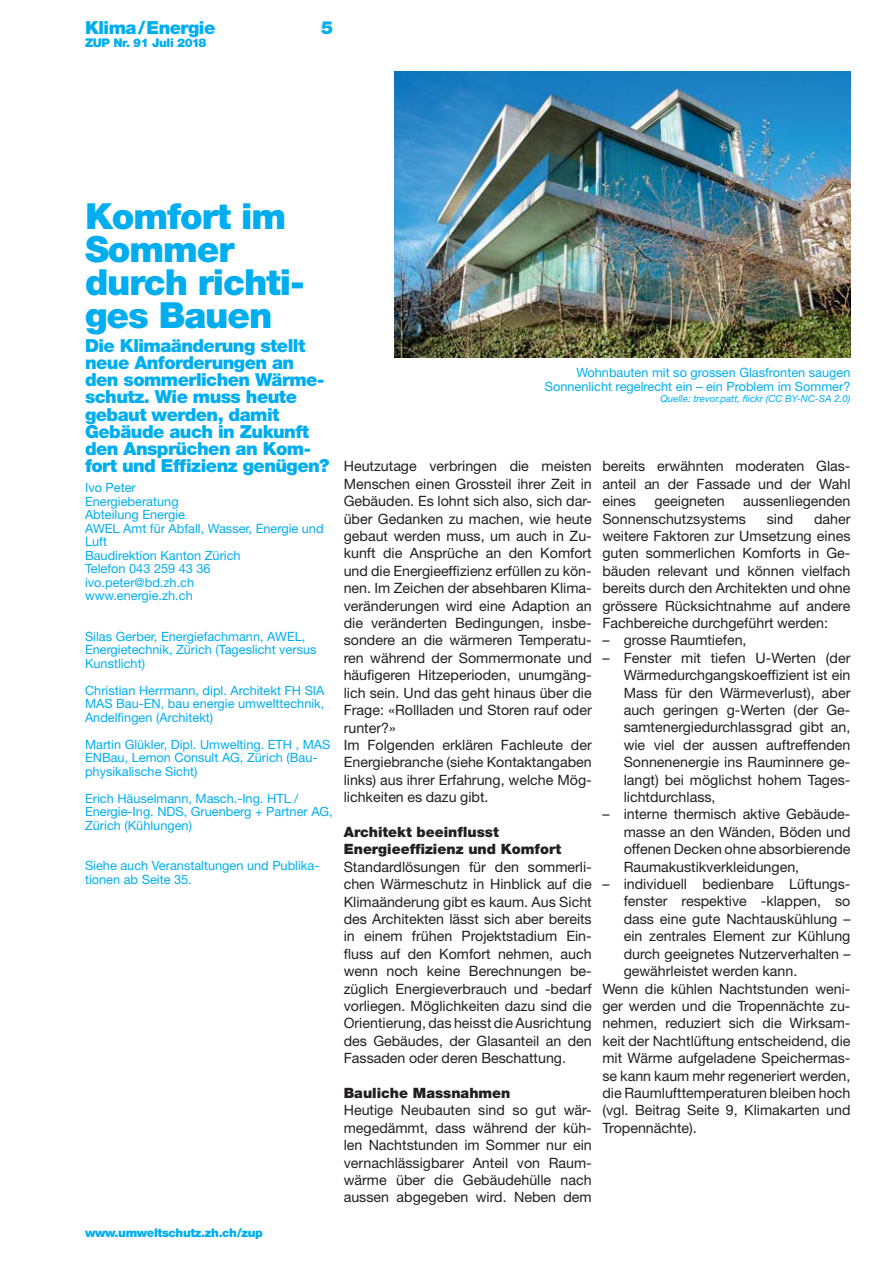
<style>
.page{position:relative;width:893px;height:1263px;background:#fff}
.page>*{position:absolute;margin:0;border:0;box-sizing:border-box;transform-origin:0 0}
.t1{font:900 36px/33px "Helvetica Neue LT Std";letter-spacing:-.03em;color:#00aeef}
.t2{font:900 18px/17.2px "Helvetica Neue LT Std";letter-spacing:-.03em;color:#00aeef}
.t3{font:14.25px/17.4px "Helvetica Neue LT Std";color:#231f20;text-align:justify}
.t4{font:900 14.25px/17.4px "Helvetica Neue LT Std";color:#231f20}
.t5{font:12.75px/13.5px "Helvetica Neue LT Std";color:#00aeef}
.t6{font:900 12px "Helvetica Neue LT Std";letter-spacing:-.03em;color:#00aeef}
.t7{font:italic 9.75px "Helvetica Neue LT Std";color:#00aeef}
</style>
<div class="page">
<img style="left:394px;top:71px;width:456px;height:287px">
<p class="t2" style="left:85px;top:21px;width:132px">Klima / Energie</p>
<p class="t2" style="left:321px;top:21px;width:14px">5</p>
<p class="t6" style="left:85px;top:38px;width:123px">ZUP Nr. 91 Juli 2018</p>
<h1 class="t1" style="left:85px;top:204px;width:221px">Komfort im<br>Sommer durch richti&shy;ges Bauen</h1>
<p class="t2" style="left:85px;top:339px;width:246px">Die Klimaänderung stellt neue Anforderungen an den sommerlichen Wärme&shy;schutz. Wie muss heute gebaut werden, damit<br>Gebäude auch in Zukunft den Ansprüchen an Kom&shy;fort und Effizienz genügen?</p>
<p class="t5" style="left:85px;top:483px;width:240px">Ivo Peter<br>Energieberatung<br>Abteilung Energie<br>AWEL Amt für Abfall, Wasser, Energie und<br>Luft<br>Baudirektion Kanton Zürich<br>Telefon 043 259 43 36<br>ivo.peter@bd.zh.ch<br>www.energie.zh.ch</p>
<p class="t5" style="left:85px;top:631px;width:233px">Silas Gerber, Energiefachmann, AWEL,<br>Energietechnik, Zürich (Tageslicht versus<br>Kunstlicht)</p>
<p class="t5" style="left:85px;top:685px;width:241px;text-align:justify">Christian Herrmann, dipl. Architekt FH SIA MAS Bau-EN, bau energie umwelttechnik, Andelfingen (Architekt)</p>
<p class="t5" style="left:85px;top:739px;width:247px">Martin Glükler, Dipl. Umwelting. ETH , MAS<br>ENBau, Lemon Consult AG, Zürich (Bau&shy;physikalische Sicht)</p>
<p class="t5" style="left:85px;top:793px;width:249px">Erich Häuselmann, Masch.-Ing. HTL /<br>Energie-Ing. NDS, Gruenberg + Partner AG,<br>Zürich (Kühlungen)</p>
<p class="t5" style="left:85px;top:861px;width:236px">Siehe auch Veranstaltungen und Publika&shy;tionen ab Seite 35.</p>
<p class="t6" style="left:85px;top:1229px;width:179px">www.umweltschutz.zh.ch/zup</p>
<p class="t5" style="left:545px;top:368px;width:307px;text-align:right">Wohnbauten mit so grossen Glasfronten saugen<br>Sonnenlicht regelrecht ein – ein Problem im Sommer?</p>
<p class="t7" style="left:660px;top:393px;width:192px">Quelle: trevor.patt, flickr (CC BY-NC-SA 2.0)</p>
<p class="t3" style="left:344px;top:459px;width:250px;text-align:left">Heutzutage verbringen die meisten Menschen einen Grossteil ihrer Zeit in Gebäuden. Es lohnt sich also, sich dar&shy;über Gedanken zu machen, wie heute gebaut werden muss, um auch in Zu&shy;kunft die Ansprüche an den Komfort und die Energieeffizienz erfüllen zu kön&shy;nen. Im Zeichen der absehbaren Klima&shy;veränderungen wird eine Adaption an die veränderten Bedingungen, insbe&shy;sondere an die wärmeren Temperatu&shy;ren während der Sommermonate und häufigeren Hitzeperioden, unumgäng&shy;lich sein. Und das geht hinaus über die Frage: «Rollladen und Storen rauf oder runter?»<br>Im Folgenden erklären Fachleute der Energiebranche (siehe Kontaktangaben links) aus ihrer Erfahrung, welche Mög&shy;lichkeiten es dazu gibt.</p>
<p class="t4" style="left:344px;top:825px;width:219px">Architekt beeinflusst<br>Energieeffizienz und Komfort</p>
<p class="t3" style="left:344px;top:859px;width:250px">Standardlösungen für den sommerli&shy;chen Wärmeschutz in Hinblick auf die Klimaänderung gibt es kaum. Aus Sicht des Architekten lässt sich aber bereits in einem frühen Projektstadium Ein&shy;fluss auf den Komfort nehmen, auch wenn noch keine Berechnungen be&shy;züglich Energieverbrauch und -bedarf vorliegen. Möglichkeiten dazu sind die Orient ierung, das heisst die Ausrichtung des Gebäudes, der Glasanteil an den Fassaden oder deren Beschattung.</p>
<p class="t4" style="left:344px;top:1086px;width:168px">Bauliche Massnahmen</p>
<p class="t3" style="left:344px;top:1103px;width:250px">Heutige Neubauten sind so gut wär&shy;megedämmt, dass während der küh&shy;len Nachtstunden im Sommer nur ein vernachlässigbarer Anteil von Raum&shy;wärme über die Gebäudehülle nach aussen abgegeben wird. Neben dem</p>
<p class="t3" style="left:602px;top:459px;width:250px">bereits erwähnten moderaten Glas&shy;anteil an der Fassade und der Wahl eines</p>
<p class="t3" style="left:602px;top:494px;width:250px;text-indent:141px">aussenliegenden<br>Son nen schutzsystems</p>
<p class="t3" style="left:654px;top:494px;width:72px">geeigneten</p>
<p class="t3" style="left:602px;top:511px;width:250px;text-indent:212px">daher weitere Faktoren zur Umsetzung eines guten sommerlichen Komforts in Ge&shy;bäuden relevant und können vielfach bereits durch den Architekten und ohne grössere Rücksichtnahme auf andere Fachbereiche durchgeführt werden:</p>
<p class="t3" style="left:602px;top:633px;width:146px">– grosse Raumtiefen,</p>
<p class="t3" style="left:624px;top:651px;width:228px;text-indent:-21px">– Fenster mit tiefen U-Werten (der Wärmedurchgangskoeffizient ist ein Mass für den Wärmeverlust), aber auch geringen g-Werten (der Ge&shy;samtenergiedurchlassgrad gibt an, wie viel der aussen auftreffenden Sonnenenergie ins Rauminnere ge&shy;langt) bei möglichst hohem Tages&shy;lichtdurchlass,</p>
<p class="t3" style="left:624px;top:807px;width:228px;text-indent:-21px">– interne thermisch aktive Gebäude&shy;masse an den Wänden, Böden und offenen Decken ohne absorbierende Raumakustikverkleidungen,</p>
<p class="t3" style="left:602px;top:877px;width:250px">– individuell bedienbare Lüftungs-</p>
<p class="t3" style="left:624px;top:894px;width:228px">fenster respektive -klappen, so</p>
<p class="t3" style="left:624px;top:912px;width:228px">dass eine gute Nachtauskühlung –</p>
<p class="t3" style="left:624px;top:929px;width:228px">ein zentrales Element zur Kühlung</p>
<p class="t3" style="left:624px;top:946px;width:228px">durch geeignetes Nutzerverhalten –</p>
<p class="t3" style="left:624px;top:964px;width:175px">gewährleistet werden kann.</p>
<p class="t3" style="left:602px;top:981px;width:250px">Wenn die kühlen Nachtstunden weni-</p>
<p class="t3" style="left:602px;top:999px;width:250px">ger werden und die Tropennächte zu-</p>
<p class="t3" style="left:602px;top:1016px;width:250px">nehmen, reduziert sich die Wirksam-</p>
<p class="t3" style="left:602px;top:1033px;width:250px">keit der Nachtlüftung entscheidend, die</p>
<p class="t3" style="left:602px;top:1051px;width:250px">mit Wärme aufgeladene Speichermas-</p>
<p class="t3" style="left:602px;top:1068px;width:250px">se kann kaum mehr regeneriert werden,</p>
<p class="t3" style="left:602px;top:1086px;width:250px">die Raumlufttemperaturen bleiben hoch</p>
<p class="t3" style="left:602px;top:1103px;width:250px">(vgl. Beitrag Seite 9, Klima karten und</p>
<p class="t3" style="left:602px;top:1120px;width:96px">Tropennächte).</p>
<p class="t3" style="left:767px;top:511px;width:28px">sind</p>
</div>
